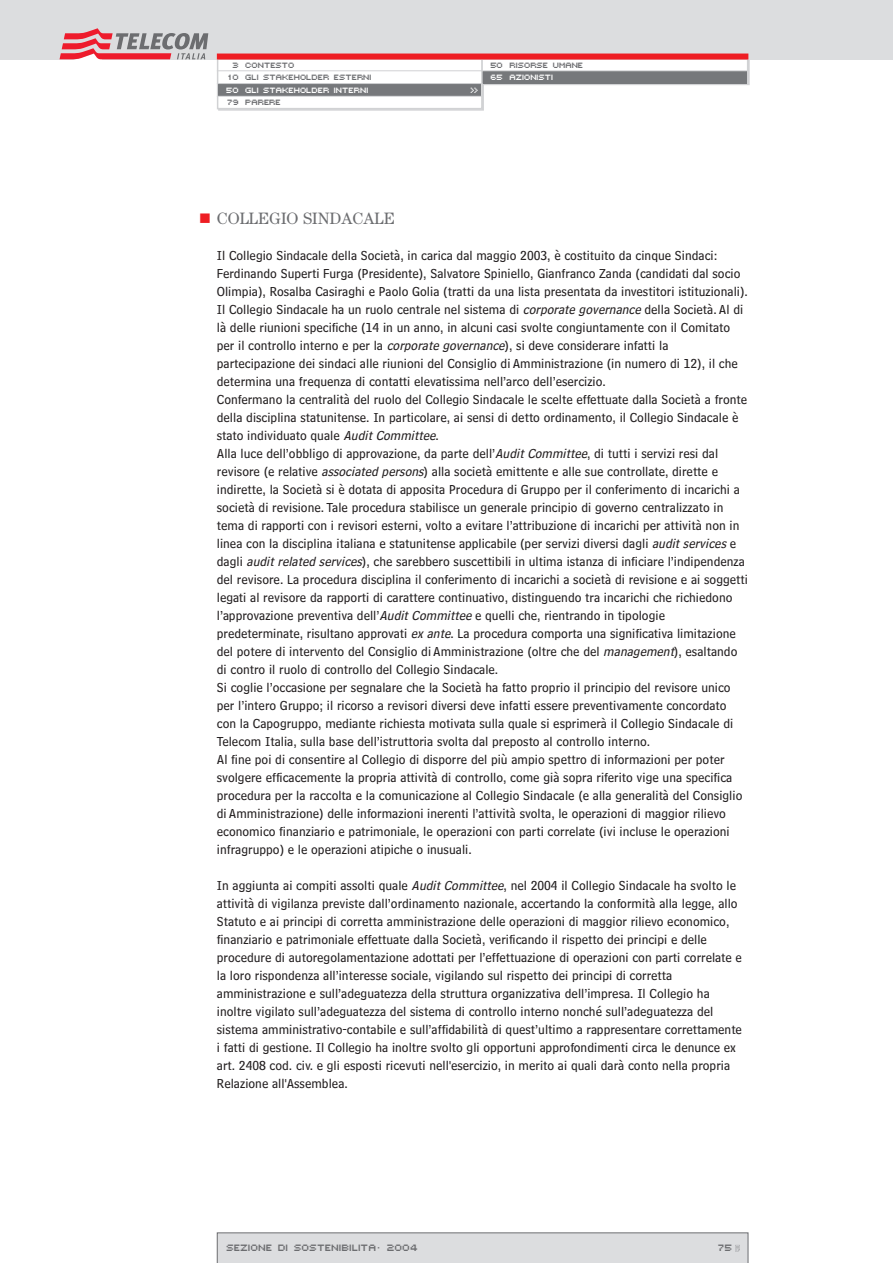
<style>
.page{position:relative;width:893px;height:1263px;background:#fff}
.page>*{position:absolute;margin:0;border:0;box-sizing:border-box;transform-origin:0 0}
.t1{font:16.5px "Century";color:#6c6d70}
.t2{font:13.5px/18px "Bell Centennial Sub Caption";color:#231f20}
.t3{font:9px "MINI7 Tight";color:#6c6d70}
.t4{font:7.5px/12.5px "MINI7 Tight";letter-spacing:-.015em;color:#6c6d70}
.t5{font:7.5px "MINI7 Tight";letter-spacing:-.015em;color:#fff}
.s1{font-style:italic}
</style>
<div class="page">
<svg style="left:217px;top:1232px;width:531px;height:31px;background:#d8d9db"></svg>
<div style="left:482px;top:59px;width:268px;height:26px;border:2px solid #d1d2d4"></div>
<div style="left:218px;top:59px;width:266px;height:52px;border:2px solid #d1d2d4"></div>
<div style="left:482px;top:59px;width:266px;height:24px;background:#fff"></div>
<div style="left:483px;top:71px;width:264px;height:13px;background:#76787b"></div>
<div style="left:218px;top:59px;width:264px;height:50px;background:#fff"></div>
<div style="left:217px;top:58px;width:266px;height:51px;border:2px solid #d1d2d4"></div>
<div style="left:218px;top:83px;width:263px;height:13px;background:#76787b"></div>
<div style="left:0;top:0;width:893px;height:60px;background:#dcdddf"></div>
<div style="left:217px;top:54px;width:531px;height:6px;background:#ee1d23"></div>
<hr style="left:217px;top:70px;width:266px;height:1px;background:#d1d2d4">
<hr style="left:481px;top:70px;width:266px;height:1px;background:#d1d2d4">
<hr style="left:217px;top:83px;width:266px;height:1px;background:#d1d2d4">
<hr style="left:217px;top:96px;width:266px;height:1px;background:#d1d2d4">
<svg style="left:60px;top:28px;width:148px;height:32px"></svg>
<p class="t4" style="left:228px;top:59px;width:145px;text-indent:4px">3 CONTESTO<br>10 GLI STAKEHOLDER ESTERNI</p>
<p class="t5" style="left:225px;top:86px;width:144px">50 GLI STAKEHOLDER INTERNI</p>
<p class="t5" style="left:470px;top:86px;width:9px">&gt;&gt;</p>
<p class="t4" style="left:226px;top:96px;width:55px">79 PARERE</p>
<p class="t4" style="left:490px;top:59px;width:94px">50 RISORSE UMANE</p>
<p class="t5" style="left:490px;top:73px;width:65px">65 AZIONISTI</p>
<p class="t1" style="left:217px;top:213px;width:179px">COLLEGIO SINDACALE</p>
<p class="t2" style="left:217px;top:248px;width:533px">Il Collegio Sindacale della Società, in carica dal maggio 2003, è costituito da cinque Sindaci:<br>Ferdinando Superti Furga (Presidente), Salvatore Spiniello, Gianfranco Zanda (candidati dal socio Olimpia), Rosalba Casiraghi e Paolo Golia (tratti da una lista presentata da investitori istituzionali).<br>Il Collegio Sindacale ha un ruolo centrale nel sistema di <span class="s1">corporate governance</span> della Società. Al di là delle riunioni specifiche (14 in un anno, in alcuni casi svolte congiuntamente con il Comitato per il controllo interno e per la <span class="s1">corporate governance</span>), si deve considerare infatti la partecipazione dei sindaci alle riunioni del Consiglio di Amministrazione (in numero di 12), il che determina una frequenza di contatti elevatissima nell’arco dell’esercizio.<br>Confermano la centralità del ruolo del Collegio Sindacale le scelte effettuate dalla Società a fronte della disciplina statunitense. In particolare, ai sensi di detto ordinamento, il Collegio Sindacale è stato individuato quale <span class="s1">Audit Committee</span>.<br>Alla luce dell’obbligo di approvazione, da parte dell’<span class="s1">Audit Committee</span>, di tutti i servizi resi dal revisore (e relative <span class="s1">associated persons</span>) alla società emittente e alle sue controllate, dirette e indirette, la Società si è dotata di apposita Procedura di Gruppo per il conferimento di incarichi a società di revisione. Tale procedura stabilisce un generale principio di governo centralizzato in tema di rapporti con i revisori esterni, volto a evitare l’attribuzione di incarichi per attività non in linea con la disciplina italiana e statunitense applicabile (per servizi diversi dagli <span class="s1">audit services</span>e dagli <span class="s1">audit related services</span>), che sarebbero suscettibili in ultima istanza di inficiare l’indipendenza del revisore. La procedura disciplina il conferimento di incarichi a società di revisione e ai soggetti legati al revisore da rapporti di carattere continuativo, distinguendo tra incarichi che richiedono l’approvazione preventiva dell’<span class="s1">Audit Committee</span>e quelli che, rientrando in tipologie predeterminate, risultano approvati <span class="s1">ex ante</span>. La procedura comporta una significativa limitazione del potere di intervento del Consiglio di Amministrazione (oltre che del <span class="s1">management</span>), esaltando di contro il ruolo di controllo del Collegio Sindacale.<br>Si coglie l’occasione per segnalare che la Società ha fatto proprio il principio del revisore unico per l’intero Gruppo; il ricorso a revisori diversi deve infatti essere preventivamente concordato con la Capogruppo, mediante richiesta motivata sulla quale si esprimerà il Collegio Sindacale di Telecom Italia, sulla base dell’istruttoria svolta dal preposto al controllo interno.<br>Al fine poi di consentire al Collegio di disporre del più ampio spettro di informazioni per poter svolgere efficacemente la propria attività di controllo, come già sopra riferito vige una specifica procedura per la raccolta e la comunicazione al Collegio Sindacale (e alla generalità del Consiglio di Amministrazione) delle informazioni inerenti l’attività svolta, le operazioni di maggior rilievo economico finanziario e patrimoniale, le operazioni con parti correlate (ivi incluse le operazioni infragruppo) e le operazioni atipiche o inusuali.</p>
<p class="t2" style="left:217px;top:878px;width:527px">In aggiunta ai compiti assolti quale <span class="s1">Audit Committee</span>, nel 2004 il Collegio Sindacale ha svolto le attività di vigilanza previste dall’ordinamento nazionale, accertando la conformità alla legge, allo Statuto e ai principi di corretta amministrazione delle operazioni di maggior rilievo economico, finanziario e patrimoniale effettuate dalla Società, verificando il rispetto dei principi e delle procedure di autoregolamentazione adottati per l’effettuazione di operazioni con parti correlate e la loro rispondenza all’interesse sociale, vigilando sul rispetto dei principi di corretta amministrazione e sull’adeguatezza della struttura organizzativa dell’impresa. Il Collegio ha inoltre vigilato sull’adeguatezza del sistema di controllo interno nonché sull’adeguatezza del sistema amministrativo-contabile e sull’affidabilità di quest’ultimo a rappresentare correttamente i fatti di gestione. Il Collegio ha inoltre svolto gli opportuni approfondimenti circa le denunce ex art. 2408 cod. civ. e gli esposti ricevuti nell'esercizio, in merito ai quali darà conto nella propria Relazione all'Assemblea.</p>
<p class="t3" style="left:225px;top:1243px;width:193px">SEZIONE DI SOSTENIBILITA’ 2004</p>
<p class="t3" style="left:717px;top:1243px;width:16px">75</p>
</div>
